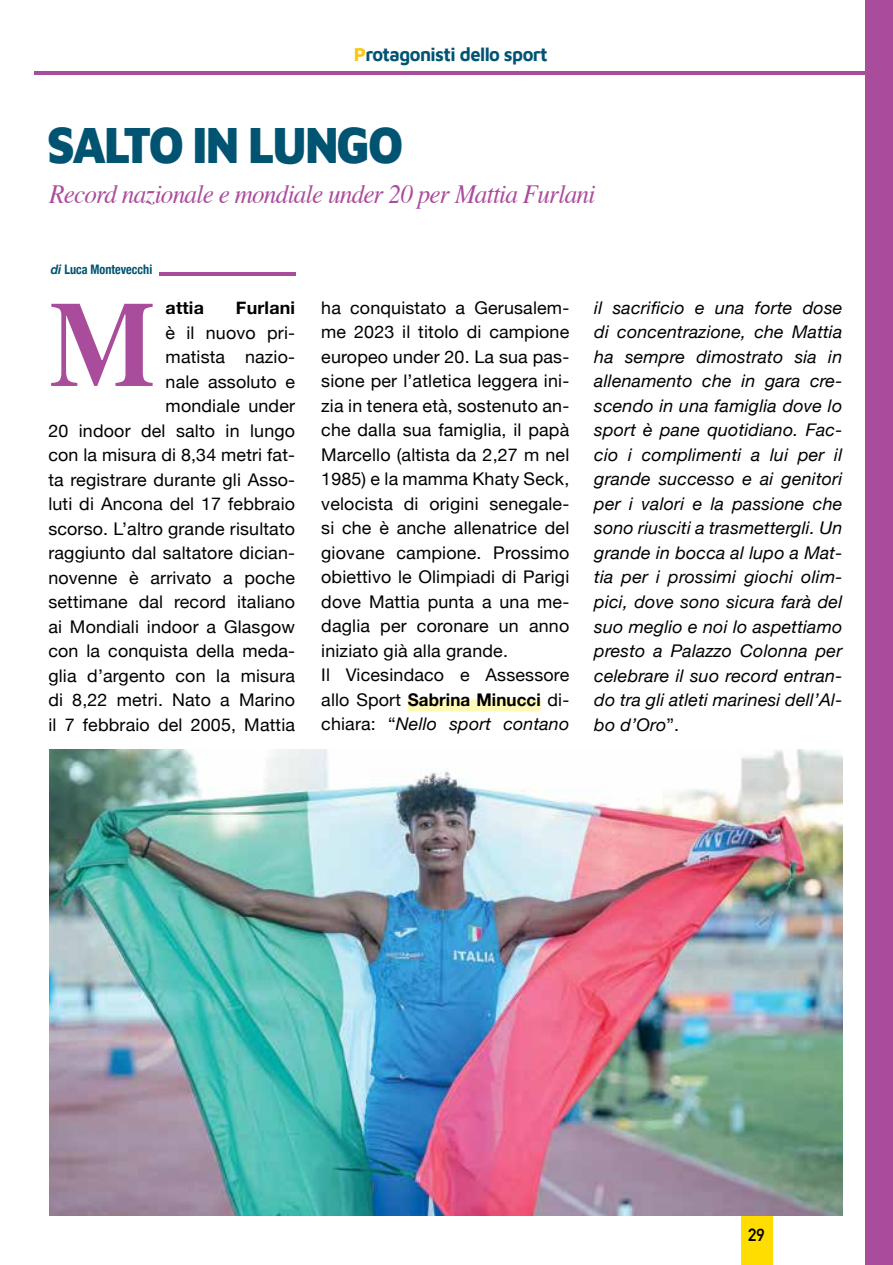
<style>
.page{position:relative;width:893px;height:1265px;background:#fff}
.page>*{position:absolute;margin:0;border:0;box-sizing:border-box;transform-origin:0 0}
.t1{font:700 121.62px "Times";color:#aa4c9c;scale:.92 1}
.t2{font:900 52.5px "Maven Pro";letter-spacing:-.05em;color:#005472;scale:.9 1}
.t3{font:italic 26.25px "Times";letter-spacing:-.03em;color:#aa4c9c;scale:.96 1}
.t4{font:700 19.25px "Maven Pro";letter-spacing:-.03em;color:#005472;scale:.95 1}
.t5{font:17.5px/24.5px "Helvetica Neue";letter-spacing:.01em;color:#000}
.t6{font:italic 17.5px/24.5px "Helvetica Neue";letter-spacing:.01em;color:#000;text-align:justify}
.t7{font:700 17.5px "Helvetica Neue";letter-spacing:.01em;color:#000}
.t8{font:700 17.5px "DIN Alternate";color:#000}
.t9{font:700 condensed 13.12px "Helvetica Neue";color:#005472;scale:.93 1}
.s1{color:#ffc20e}
.s2{font-style:italic;font-stretch:normal}
.s3{font-weight:700}
.s4{font-style:italic}
.s5{font-style:normal}
</style>
<div class="page">
<div style="left:408px;top:699px;width:133px;height:13px;background:#fff9b8"></div>
<div style="left:866px;top:0;width:27px;height:1265px;background:#aa4c9c"></div>
<div style="left:741px;top:1215px;width:31px;height:50px;background:#fd0"></div>
<hr style="left:35px;top:71px;width:858px;height:3px;background:#aa4c9c">
<hr style="left:160px;top:272px;width:136px;height:4px;background:#aa4c9c">
<img style="left:50px;top:750px;width:792px;height:465px">
<p class="t4" style="left:354px;top:41px;width:206px"><span class="s1">P</span>rotagonisti dello sport</p>
<h2 class="t2" style="left:47px;top:109px;width:397px">SALTO IN LUNGO</h2>
<h3 class="t3" style="left:49px;top:171px;width:570px">Record nazionale e mondiale under 20 per Mattia Furlani</h3>
<p class="t9" style="left:51px;top:259px;width:111px"><span class="s2">di</span> Luca Montevecchi</p>
<p class="t7" style="left:166px;top:294px;width:40px">attia</p>
<p class="t7" style="left:236px;top:294px;width:61px">Furlani</p>
<p class="t5" style="left:48px;top:320px;width:248px;text-align:right">è il nuovo pri-<br>matista nazio-<br>nale assoluto e<br>mondiale under<br>20 indoor del salto in lungo con la misura di 8,34 metri fat&shy;ta registrare durante gli Asso&shy;luti di Ancona del 17 febbraio scorso. L’altro grande risultato raggiunto dal saltatore dician&shy;novenne è arrivato a poche settimane dal record italiano ai Mondiali indoor a Glasgow con la conquista della meda&shy;glia d’argento con la misura di 8,22 metri. Nato a Marino il 7 febbraio del 2005, Mattia</p>
<h1 class="t1" style="left:50px;top:228px;width:116px">M</h1>
<p class="t5" style="left:321px;top:295px;width:250px">ha conquistato a Gerusalem&shy;me 2023 il titolo di campione europeo under 20. La sua pas&shy;sione per l’atletica leggera ini&shy;zia in tenera età, sostenuto an&shy;che dalla sua famiglia, il papà<br>Marcello (altista da 2,27 m nel<br>1985) e la mamma Khaty Seck, velocista di origini senegale&shy;si che è anche allenatrice del giovane campione. Prossimo obiettivo le Olimpiadi di Parigi dove Mattia punta a una me&shy;daglia per coronare un anno iniziato già alla grande.<br>Il Vicesindaco e Assessore allo Sport <span class="s3">Sabrina Minucci</span> di&shy;chiara: “<span class="s4">Nello sport contano</span></p>
<p class="t6" style="left:594px;top:295px;width:250px">il sacrificio e una forte dose di concentrazione, che Mattia ha sempre dimostrato sia in allenamento che in gara cre&shy;scendo in una famiglia dove lo sport è pane quotidiano. Fac&shy;cio i complimenti a lui per il grande successo e ai genitori per i valori e la passione che sono riusciti a trasmettergli. Un grande in bocca al lupo a Mat&shy;tia per i prossimi giochi olim&shy;pici, dove sono sicura farà del suo meglio e noi lo aspettiamo presto a Palazzo Colonna per celebrare il suo record entran&shy;do tra gli atleti marinesi dell’Al&shy;bo d’Oro<span class="s5">”.</span></p>
<p class="t8" style="left:748px;top:1222px;width:18px">29</p>
</div>
